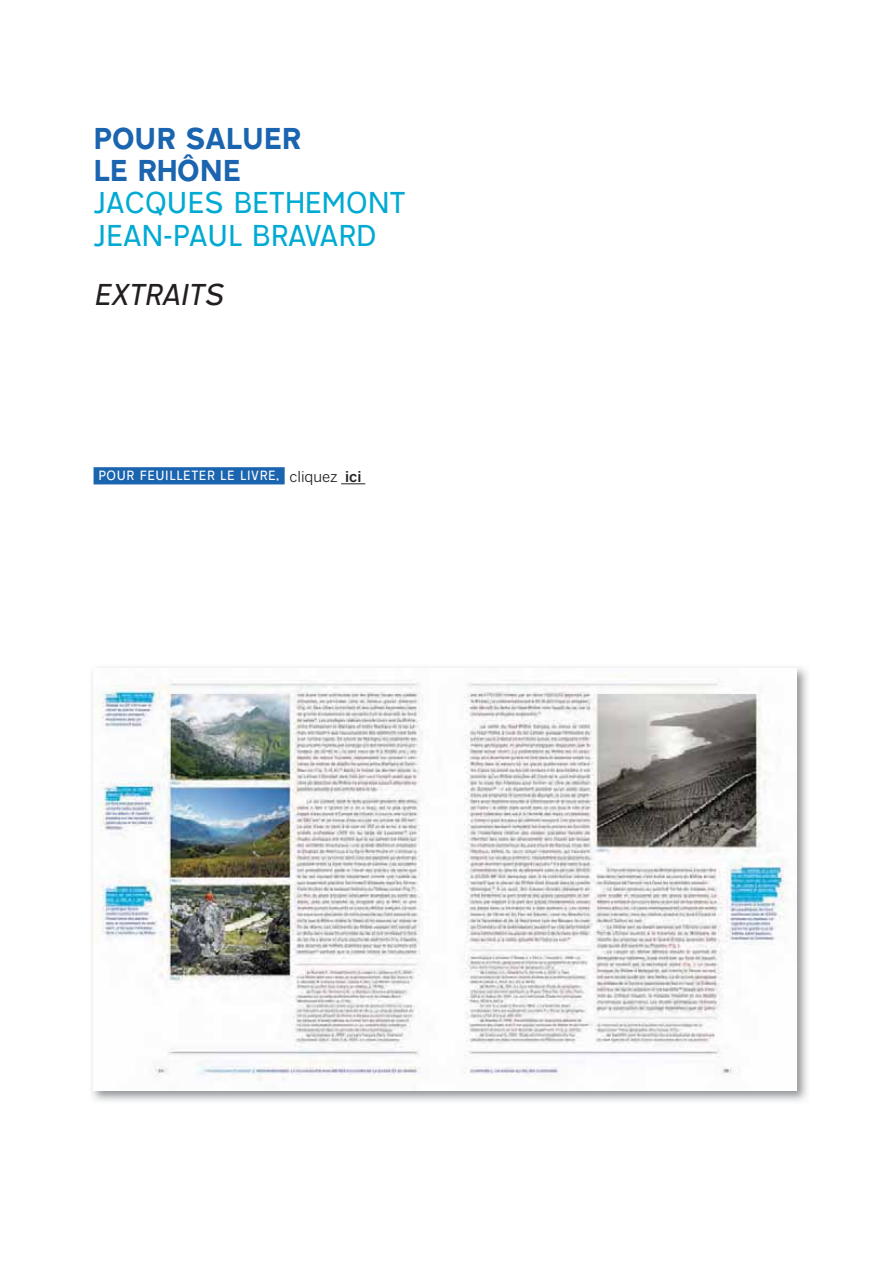
<style>
.page{position:relative;width:893px;height:1263px;background:#fff}
.page>*{position:absolute;margin:0;border:0;box-sizing:border-box;transform-origin:0 0}
.t1{font:300 27px/32.4px "Transport New";color:#00aad3}
.t2{font:800 27px/32.4px "Transport New";color:#1a64b0}
.t3{font:italic 300 27px "Transport New";color:#231f20}
.t4{font:300 12px "Transport New";letter-spacing:.05em;color:#fff}
.s1{font-family:"Benton Sans";font-weight:400;font-size:15px;color:#231f20}
.s2{font-family:"Benton Sans";font-weight:500;font-size:15px;color:#231f20}
</style>
<div class="page">
<img style="left:92px;top:667px;width:716px;height:435px">
<img style="left:94px;top:669px;width:703px;height:421px">
<div style="left:94px;top:467px;width:191px;height:17px;background:#1a64b0"></div>
<svg style="left:341px;top:484px;width:24px;height:1px"></svg>
<p class="t2" style="left:94px;top:123px;width:209px">POUR SALUER<br>LE RHÔNE</p>
<p class="t1" style="left:94px;top:188px;width:314px">JACQUES BETHEMONT<br>JEAN-PAUL BRAVARD</p>
<p class="t3" style="left:94px;top:280px;width:135px">EXTRAITS</p>
<p class="t4" style="left:98px;top:469px;width:265px">POUR FEUILLETER LE LIVRE, <span class="s1">cliquez</span> <span class="s2">ici</span></p>
</div>
